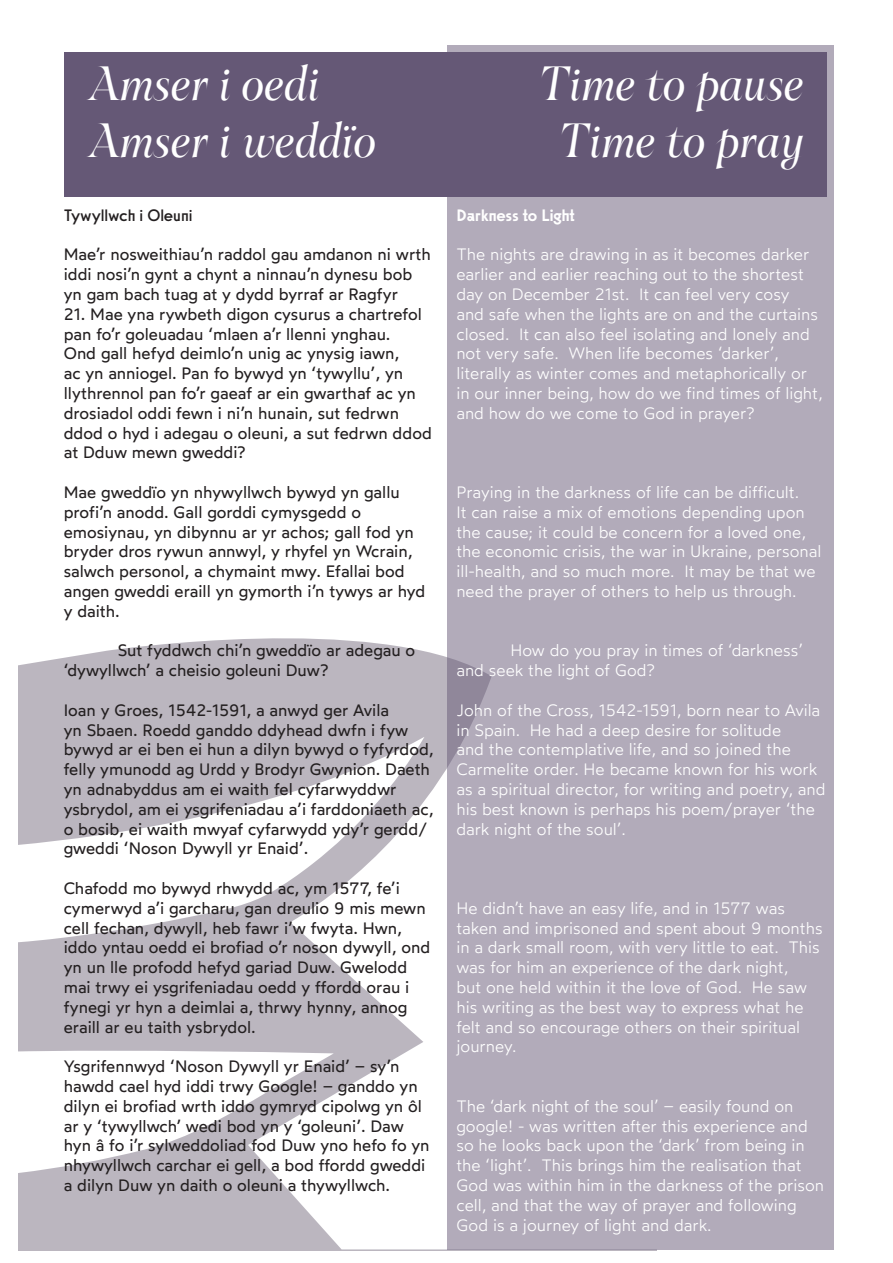
<style>
.page{position:relative;width:893px;height:1263px;background:#fff}
.page>*{position:absolute;margin:0;border:0;box-sizing:border-box;transform-origin:0 0}
.English_body{font:italic 48px "Scilla";color:#fff}
.t1{font:16.5px/19.8px "Wotfard";color:#231f20}
.t2{font:300 16.5px/19.8px "Wotfard";color:#fff}
.t3{font:16.5px "Sawton Bauhaus";color:#231f20}
.t4{font:500 16.5px "Sawton Bauhaus";letter-spacing:-.005em;color:#fff}
</style>
<div class="page">
<svg style="left:18px;top:638px;width:429px;height:612px;fill:#bbb6bf"></svg>
<div style="left:447px;top:45px;width:387px;height:1205px;background:#b2abba"></div>
<div style="left:64px;top:52px;width:762px;height:145px;background:#655876"></div>
<p class="English_body" style="left:88px;top:54px;width:231px">Amser i oedi</p>
<p class="English_body" style="left:88px;top:112px;width:288px">Amser i weddïo</p>
<p class="t3" style="left:64px;top:205px;width:130px">Tywyllwch i Oleuni</p>
<p class="t1" style="left:64px;top:244px;width:368px">Mae’r nosweithiau’n raddol gau amdanon ni wrth iddi nosi’n gynt a chynt a ninnau’n dynesu bob yn gam bach tuag at y dydd byrraf ar Ragfyr</p>
<p class="t1" style="left:64px;top:304px;width:370px">21. Mae yna rywbeth digon cysurus a chartrefol pan fo’r goleuadau ‘mlaen a’r llenni ynghau.<br>Ond gall hefyd deimlo’n unig ac ynysig iawn,<br>ac yn anniogel. Pan fo bywyd yn ‘tywyllu’, yn llythrennol pan fo’r gaeaf ar ein gwarthaf ac yn drosiadol oddi fewn i ni’n hunain, sut fedrwn ddod o hyd i adegau o oleuni, a sut fedrwn ddod at Dduw mewn gweddi?</p>
<p class="t1" style="left:64px;top:482px;width:363px">Mae gweddïo yn nhywyllwch bywyd yn gallu profi’n anodd. Gall gorddi cymysgedd o emosiynau, yn dibynnu ar yr achos; gall fod yn bryder dros rywun annwyl, y rhyfel yn Wcrain, salwch personol, a chymaint mwy. Efallai bod angen gweddi eraill yn gymorth i’n tywys ar hyd y daith.</p>
<p class="t1" style="left:64px;top:640px;width:353px;text-indent:54px">Sut fyddwch chi’n gweddïo ar adegau o ‘dywyllwch’ a cheisio goleuni Duw?</p>
<p class="t1" style="left:64px;top:700px;width:371px">Ioan y Groes, 1542-1591, a anwyd ger Avila<br>yn Sbaen. Roedd ganddo ddyhead dwfn i fyw bywyd ar ei ben ei hun a dilyn bywyd o fyfyrdod, felly ymunodd ag Urdd y Brodyr Gwynion. Daeth yn adnabyddus am ei waith fel cyfarwyddwr ysbrydol, am ei ysgrifeniadau a’i farddoniaeth ac, o bosib, ei waith mwyaf cyfarwydd ydy’r gerdd/ gweddi ‘Noson Dywyll yr Enaid’.</p>
<p class="t1" style="left:64px;top:878px;width:368px">Chafodd mo bywyd rhwydd ac, ym 1577, fe’i cymerwyd a’i garcharu, gan dreulio 9 mis mewn cell fechan, dywyll, heb fawr i’w fwyta. Hwn, iddo yntau oedd ei brofiad o’r noson dywyll, ond yn un lle profodd hefyd gariad Duw. Gwelodd mai trwy ei ysgrifeniadau oedd y ffordd orau i fynegi yr hyn a deimlai a, thrwy hynny, annog eraill ar eu taith ysbrydol.</p>
<p class="t1" style="left:64px;top:1056px;width:367px">Ysgrifennwyd ‘Noson Dywyll yr Enaid’ – sy’n hawdd cael hyd iddi trwy Google! – ganddo yn dilyn ei brofiad wrth iddo gymryd cipolwg yn ôl ar y ‘tywyllwch’ wedi bod yn y ‘goleuni’. Daw hyn â fo i’r sylweddoliad fod Duw yno hefo fo yn nhywyllwch carchar ei gell, a bod ffordd gweddi a dilyn Duw yn daith o oleuni a thywyllwch.</p>
<p class="English_body" style="left:536px;top:54px;width:267px">Time to pause</p>
<p class="English_body" style="left:556px;top:112px;width:247px">Time to pray</p>
<p class="t4" style="left:456px;top:205px;width:120px">Darkness to Light</p>
<p class="t2" style="left:456px;top:244px;width:368px">The nights are drawing in as it becomes darker earlier and earlier reaching out to the shortest day on December 21st. It can feel very cosy<br>and safe when the lights are on and the curtains closed. It can also feel isolating and lonely and not very safe. When life becomes ‘darker’, literally as winter comes and metaphorically or in our inner being, how do we find times of light, and how do we come to God in prayer?</p>
<p class="t2" style="left:456px;top:482px;width:366px">Praying in the darkness of life can be difficult.<br>It can raise a mix of emotions depending upon the cause; it could be concern for a loved one, the economic crisis, the war in Ukraine, personal ill-health, and so much more. It may be that we need the prayer of others to help us through.</p>
<p class="t2" style="left:456px;top:640px;width:348px;text-indent:54px">How do you pray in times of ‘darkness’ and seek the light of God?</p>
<p class="t2" style="left:456px;top:700px;width:371px">John of the Cross, 1542-1591, born near to Avila in Spain. He had a deep desire for solitude<br>and the contemplative life, and so joined the Carmelite order. He became known for his work as a spiritual director, for writing and poetry, and his best known is perhaps his poem/prayer ‘the dark night of the soul’.</p>
<p class="t2" style="left:456px;top:898px;width:368px">He didn’t have an easy life, and in 1577 was taken and imprisoned and spent about 9 months in a dark small room, with very little to eat. This was for him an experience of the dark night,<br>but one held within it the love of God. He saw his writing as the best way to express what he felt and so encourage others on their spiritual journey.</p>
<p class="t2" style="left:456px;top:1096px;width:369px">The ‘dark night of the soul’ – easily found on google! - was written after this experience and so he looks back upon the ‘dark’ from being in the ‘light’. This brings him the realisation that God was within him in the darkness of the prison cell, and that the way of prayer and following God is a journey of light and dark.</p>
</div>
